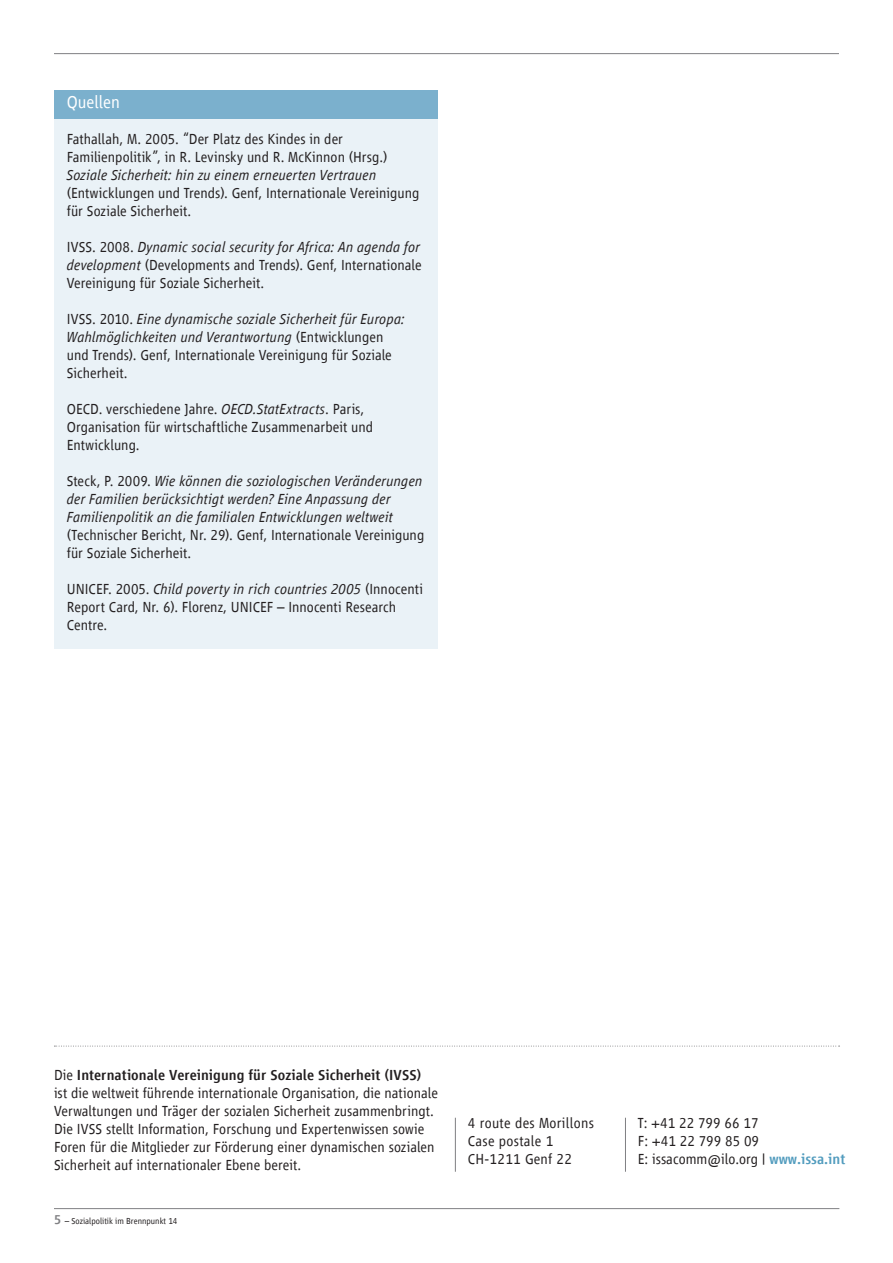
<style>
.page{position:relative;width:893px;height:1263px;background:#fff}
.page>*{position:absolute;margin:0;border:0;box-sizing:border-box;transform-origin:0 0}
.t1{font:300 18px "Vialog LT Com";color:#fff}
.t2{font:300 15px/18px "Vialog LT Com";letter-spacing:.005em;color:#231f20}
.t3{font:italic 300 15px/18px "Vialog LT Com";letter-spacing:.01em;color:#231f20}
.t4{font:300 9px "Vialog LT Com";color:#231f20}
.s1{font-style:italic}
.s2{font-style:normal}
.s3{font-weight:500}
.s4{font-weight:500;font-size:13.5px;color:#808083}
.s5{font-weight:500;color:#529cbe}
</style>
<div class="page">
<hr style="left:54px;top:1208px;width:785px;height:1px;background:#808083">
<hr style="left:54px;top:53px;width:785px;height:1px;background:#808083">
<svg style="left:54px;top:1046px;width:786px;height:1px"></svg>
<hr style="left:455px;top:1118px;width:1px;height:54px;background:#808083">
<hr style="left:625px;top:1118px;width:1px;height:54px;background:#808083">
<div style="left:54px;top:111px;width:384px;height:537px;background:#eaf2f7"></div>
<div style="left:54px;top:91px;width:384px;height:28px;background:#7bb0cd"></div>
<p class="t1" style="left:67px;top:92px;width:55px">Quellen</p>
<p class="t2" style="left:67px;top:130px;width:322px">Fathallah, M. 2005. “Der Platz des Kindes in der<br>Familienpolitik”, in R. Levinsky und R. McKinnon (Hrsg.)</p>
<p class="t3" style="left:67px;top:166px;width:311px">Soziale Sicherheit: hin zu einem erneuerten Vertrauen</p>
<p class="t2" style="left:67px;top:184px;width:354px">(Entwicklungen und Trends). Genf, Internationale Vereinigung für Soziale Sicherheit.</p>
<p class="t2" style="left:67px;top:238px;width:356px;text-align:justify">IVSS. 2008. <span class="s1">Dynamic social security for Africa: An agenda for development</span> (Developments and Trends). Genf, Internationale Vereinigung für Soziale Sicherheit.</p>
<p class="t2" style="left:67px;top:310px;width:340px">IVSS. 2010. <span class="s1">Eine dynamische soziale Sicherheit für Europa:<br>Wahlmöglichkeiten und Verantwortung</span> (Entwicklungen und Trends). Genf, Internationale Vereinigung für Soziale Sicherheit.</p>
<p class="t2" style="left:67px;top:400px;width:308px">OECD. verschiedene Jahre. <span class="s1">OECD.StatExtracts</span>. Paris,<br>Organisation für wirtschaftliche Zusammenarbeit und<br>Entwicklung.</p>
<p class="t3" style="left:67px;top:472px;width:357px"><span class="s2">Steck, P. 2009.</span> Wie können die soziologischen Veränderungen der Familien berücksichtigt werden? Eine Anpassung der<br>Familienpolitik an die familialen Entwicklungen weltweit</p>
<p class="t2" style="left:67px;top:526px;width:359px">(Technischer Bericht, Nr. 29). Genf, Internationale Vereinigung für Soziale Sicherheit.</p>
<p class="t2" style="left:67px;top:580px;width:358px">UNICEF. 2005. <span class="s1">Child poverty in rich countries 2005</span> (Innocenti<br>Report Card, Nr. 6). Florenz, UNICEF – Innocenti Research<br>Centre.</p>
<p class="t2" style="left:54px;top:1066px;width:385px">Die <span class="s3">I nternationale Vereinigung für Soziale Sicherheit (IVSS) </span>ist die weltweit führende internationale Organisation, die nationale Verwaltungen und Träger der sozialen Sicherheit zusammenbringt.<br>Die IVSS stellt Information, Forschung und Expertenwissen sowie Foren für die Mitglieder zur Förderung einer dynamischen sozialen Sicherheit auf internationaler Ebene bereit.</p>
<p class="t4" style="left:54px;top:1216px;width:125px"><span class="s4">5</span> – Sozialpolitik im Brennpunkt 14</p>
<p class="t2" style="left:468px;top:1114px;width:128px">4 route des Morillons<br>Case postale 1<br>CH-1211 Genf 22</p>
<p class="t2" style="left:638px;top:1114px;width:209px">T: +41 22 799 66 17<br>F: +41 22 799 85 09<br>E: issacomm@ilo.org | <span class="s5">www.issa.int</span></p>
</div>
